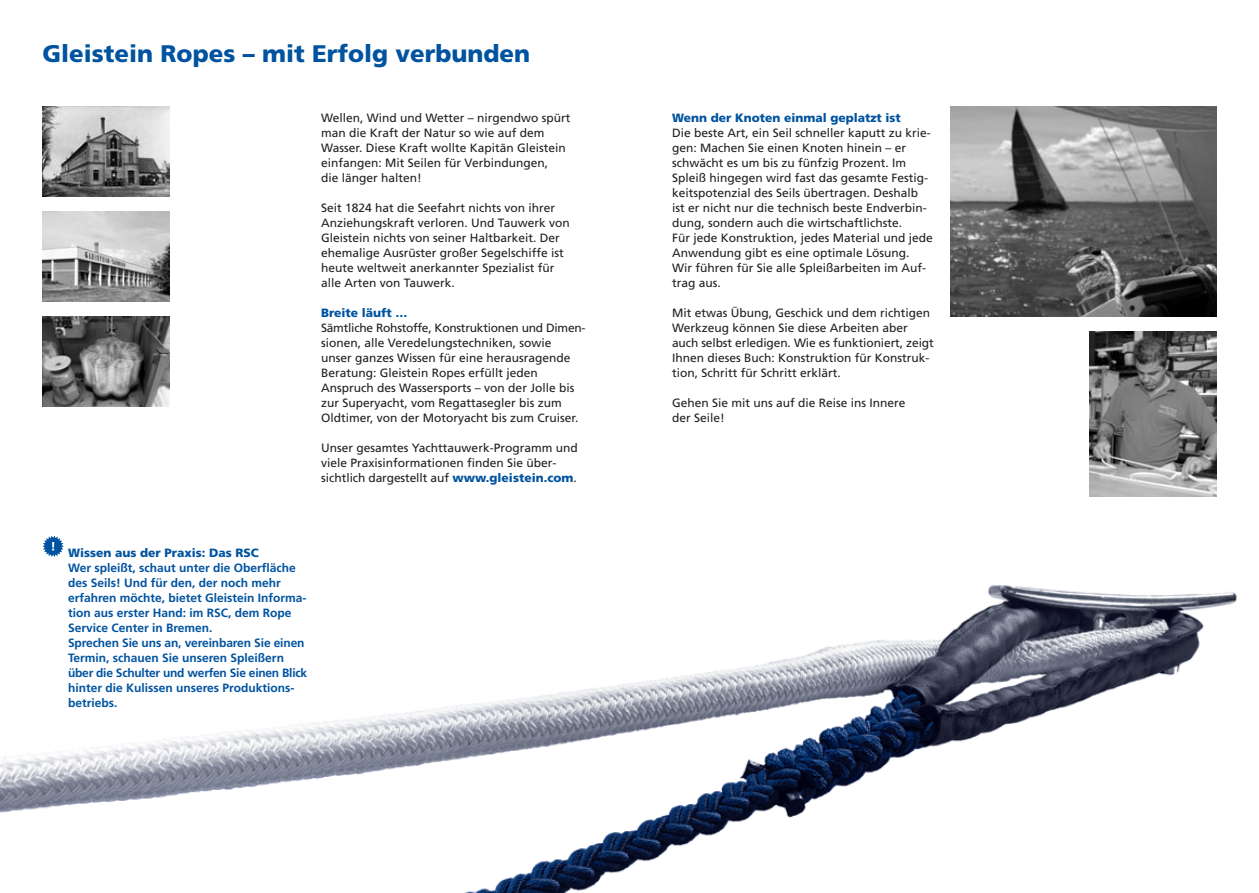
<style>
.page{position:relative;width:1259px;height:893px;background:#fff}
.page>*{position:absolute;margin:0;border:0;box-sizing:border-box;transform-origin:0 0}
.t1{font:900 24px "Frutiger";color:#0153a0}
.t2{font:12px/15px "Frutiger";color:#231f20}
.t3{font:700 12px/15px "Frutiger";color:#0153a0}
.t4{font:900 12px "Frutiger";color:#0153a0}
.s1{font-weight:900;color:#0153a0}
</style>
<div class="page">
<img style="left:0;top:585px;width:1237px;height:308px">
<img style="left:43px;top:106px;width:126px;height:90px">
<img style="left:43px;top:211px;width:126px;height:90px">
<img style="left:43px;top:316px;width:126px;height:90px">
<img style="left:1090px;top:332px;width:126px;height:165px">
<img style="left:950px;top:107px;width:266px;height:210px">
<svg style="left:43px;top:536px;width:21px;height:21px"></svg>
<h1 class="t1" style="left:43px;top:39px;width:489px">Gleistein Ropes – mit Erfolg verbunden</h1>
<p class="t2" style="left:321px;top:110px;width:251px">Wellen, Wind und Wetter – nirgendwo spürt man die Kraft der Natur so wie auf dem Wasser. Diese Kraft wollte Kapitän Gleistein einfangen: Mit Seilen für Verbindungen,<br>die länger halten!</p>
<p class="t2" style="left:321px;top:200px;width:250px">Seit 1824 hat die Seefahrt nichts von ihrer Anziehungskraft verloren. Und Tauwerk von Gleistein nichts von seiner Haltbarkeit. Der ehemalige Ausrüster großer Segelschiffe ist heute weltweit anerkannter Spezialist für alle Arten von Tauwerk.</p>
<p class="t4" style="left:321px;top:305px;width:88px">Breite läuft …</p>
<p class="t2" style="left:321px;top:320px;width:266px">Sämtliche Rohstoffe, Konstruktionen und Dimen&shy;sionen, alle Veredelungstechniken, sowie<br>unser ganzes Wissen für eine herausragende Beratung: Gleistein Ropes erfüllt jeden Anspruch des Wassersports – von der Jolle bis zur Superyacht, vom Regattasegler bis zum Oldtimer, von der Motoryacht bis zum Cruiser.</p>
<p class="t2" style="left:321px;top:440px;width:258px">Unser gesamtes Yachttauwerk-Programm und viele Praxisinformationen finden Sie über&shy;sichtlich dargestellt auf <span class="s1">www.gleistein.com</span>.</p>
<p class="t4" style="left:68px;top:545px;width:192px">Wissen aus der Praxis: Das RSC</p>
<p class="t3" style="left:68px;top:560px;width:241px">Wer spleißt, schaut unter die Oberfläche des Seils! Und für den, der noch mehr erfahren möchte, bietet Gleistein Informa&shy;tion aus erster Hand: im RSC, dem Rope Service Center in Bremen.<br>Sprechen Sie uns an, vereinbaren Sie einen Termin, schauen Sie unseren Spleißern über die Schulter und werfen Sie einen Blick hinter die Kulissen unseres Produktions&shy;betriebs.</p>
<p class="t4" style="left:672px;top:110px;width:230px">Wenn der Knoten einmal geplatzt ist</p>
<p class="t2" style="left:672px;top:125px;width:262px">Die beste Art, ein Seil schneller kaputt zu krie&shy;gen: Machen Sie einen Knoten hinein – er schwächt es um bis zu fünfzig Prozent. Im Spleiß hingegen wird fast das gesamte Festig&shy;keitspotenzial des Seils übertragen. Deshalb ist er nicht nur die technisch beste Endverbin&shy;dung, sondern auch die wirtschaftlichste.<br>Für jede Konstruktion, jedes Material und jede Anwendung gibt es eine optimale Lösung.<br>Wir führen für Sie alle Spleißarbeiten im Auf&shy;trag aus.</p>
<p class="t2" style="left:672px;top:305px;width:263px">Mit etwas Übung, Geschick und dem richtigen Werkzeug können Sie diese Arbeiten aber auch selbst erledigen. Wie es funktioniert, zeigt Ihnen dieses Buch: Konstruktion für Konstruk&shy;tion, Schritt für Schritt erklärt.</p>
<p class="t2" style="left:672px;top:395px;width:235px">Gehen Sie mit uns auf die Reise ins Innere der Seile!</p>
</div>
